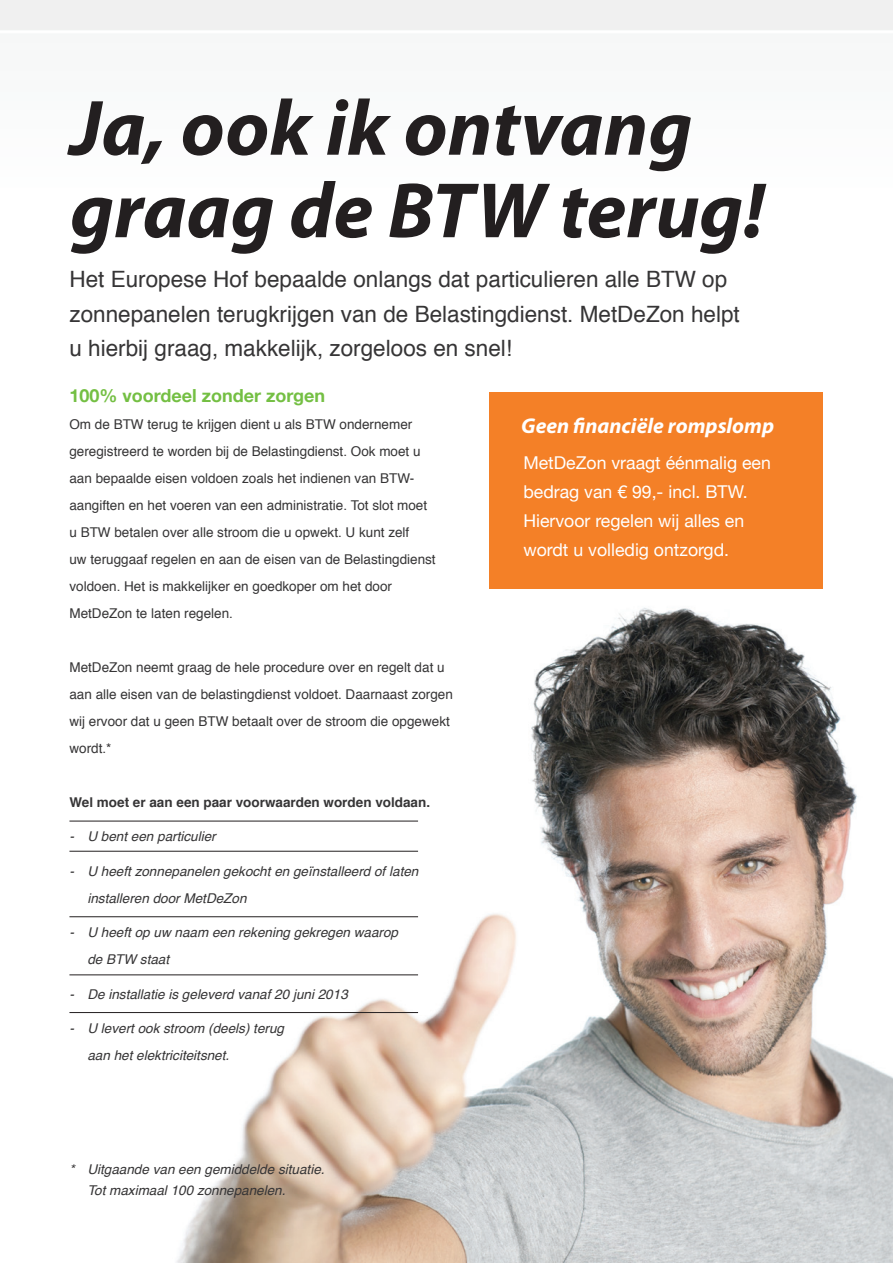
<style>
.page{position:relative;width:893px;height:1263px;background:#fff}
.page>*{position:absolute;margin:0;border:0;box-sizing:border-box;transform-origin:0 0}
.t1{font:italic 700 79.2px/82.5px "Myriad Pro";color:#231f20}
.t2{font:22.5px/34.5px "Helvetica";color:#363536}
.t3{font:italic 700 21.45px "Myriad Pro";color:#fff}
.t4{font:700 18px "Helvetica Neue";color:#74bf43}
.t5{font:17.7px/29.1px "Helvetica Neue";color:#fff}
.t6{font:13.5px/27px "Helvetica";color:#363536}
.t7{font:italic 13.5px/27px "Helvetica";color:#363536}
.t8{font:700 13.5px "Helvetica";color:#363536}
</style>
<div class="page">
<img style="left:69px;top:607px;width:824px;height:656px">
<div style="left:489px;top:392px;width:333px;height:197px;background:#f48027"></div>
<hr style="left:69px;top:851px;width:349px;height:1px;background:#231f20">
<hr style="left:69px;top:916px;width:349px;height:1px;background:#231f20">
<hr style="left:69px;top:821px;width:349px;height:1px;background:#231f20">
<hr style="left:69px;top:974px;width:349px;height:1px;background:#231f20">
<hr style="left:69px;top:1012px;width:349px;height:1px;background:#231f20">
<h1 class="t1" style="left:70px;top:84px;width:696px">Ja, ook ik ontvang graag de BTW terug!</h1>
<h2 class="t2" style="left:69px;top:263px;width:672px">Het Europese Hof bepaalde onlangs dat particulieren alle BTW op zonnepanelen terugkrijgen van de Belastingdienst. MetDeZon helpt u hierbij graag, makkelijk, zorgeloos en snel!</h2>
<h3 class="t4" style="left:69px;top:379px;width:257px">100% voordeel zonder zorgen</h3>
<p class="t6" style="left:69px;top:411px;width:368px">Om de BTW terug te krijgen dient u als BTW ondernemer geregistreerd te worden bij de Belastingdienst. Ook moet u aan bepaalde eisen voldoen zoals het indienen van BTW&shy;aangiften en het voeren van een administratie. Tot slot moet u BTW betalen over alle stroom die u opwekt. U kunt zelf<br>uw teruggaaf regelen en aan de eisen van de Belastingdienst voldoen. Het is makkelijker en goedkoper om het door MetDeZon te laten regelen.</p>
<p class="t6" style="left:69px;top:654px;width:385px">MetDeZon neemt graag de hele procedure over en regelt dat u aan alle eisen van de belastingdienst voldoet. Daarnaast zorgen wij ervoor dat u geen BTW betaalt over de stroom die opgewekt wordt.*</p>
<p class="t8" style="left:69px;top:791px;width:362px">Wel moet er aan een paar voorwaarden worden voldaan.</p>
<p class="t7" style="left:69px;top:823px;width:148px">- U bent een particulier</p>
<p class="t7" style="left:87px;top:858px;width:332px;text-indent:-18px">- U heeft zonnepanelen gekocht en geïnstalleerd of laten installeren door MetDeZon</p>
<p class="t7" style="left:87px;top:919px;width:312px;text-indent:-18px">- U heeft op uw naam een rekening gekregen waarop de BTW staat</p>
<p class="t7" style="left:69px;top:981px;width:280px">- De installatie is geleverd vanaf 20 juni 2013</p>
<p class="t7" style="left:87px;top:1015px;width:198px;text-indent:-18px">- U levert ook stroom (deels) terug aan het elektriciteitsnet.</p>
<p class="t7" style="left:87px;top:1159px;width:239px;line-height:21px;text-indent:-18px">* Uitgaande van een gemiddelde situatie.<br>Tot maximaal 100 zonnepanelen.</p>
<h3 class="t3" style="left:521px;top:412px;width:254px">Geen financiële rompslomp</h3>
<h3 class="t5" style="left:523px;top:447px;width:249px">MetDeZon vraagt éénmalig een bedrag van € 99,- incl. BTW.<br>Hiervoor regelen wij alles en wordt u volledig ontzorgd.</h3>
</div>
